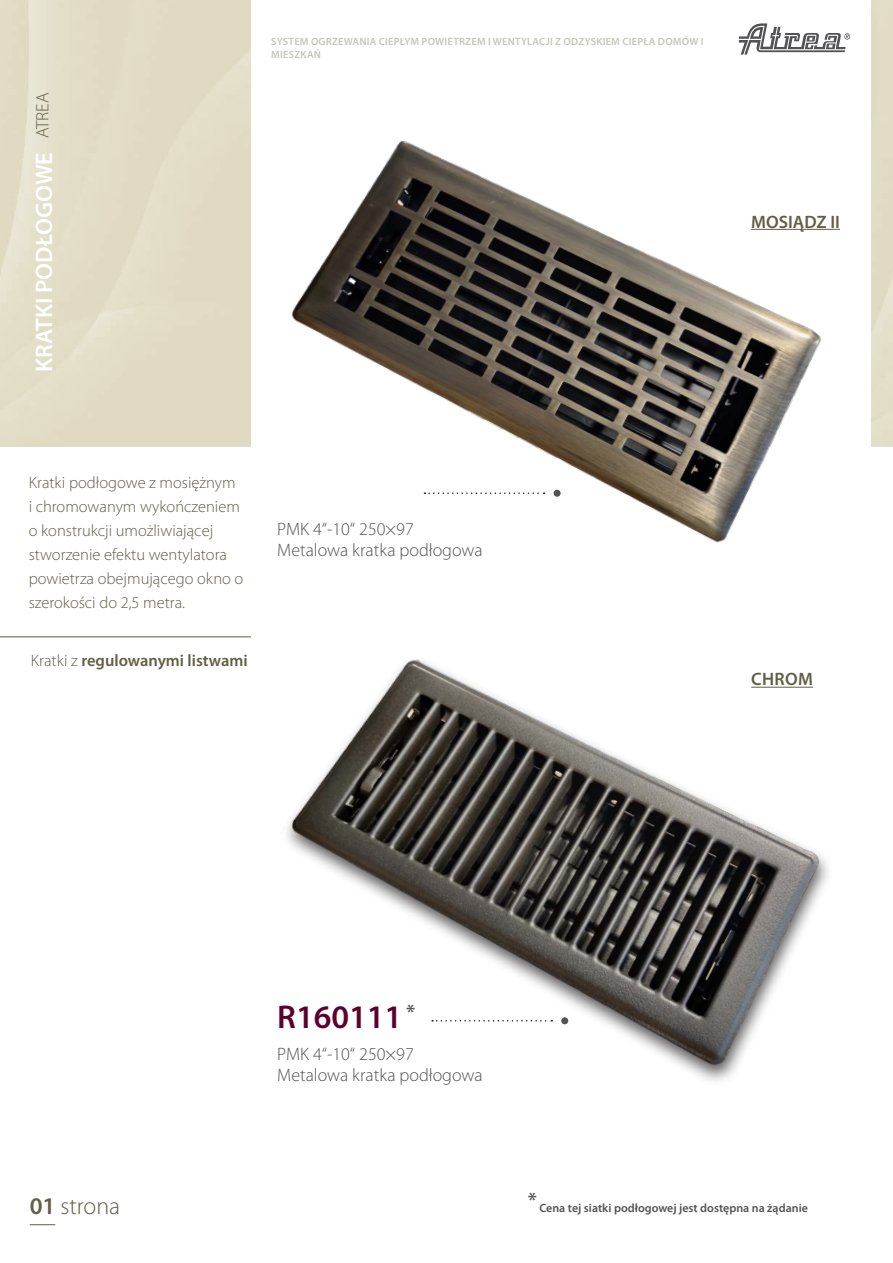
<style>
.page{position:relative;width:893px;height:1263px;background:#fff}
.page>*{position:absolute;margin:0;border:0;box-sizing:border-box;transform-origin:0 0}
.t1{font:600 33px "Myriad Pro";color:#5d002f}
.t2{font:600 24px "Myriad Pro";color:#fff}
.t3{font:300 24px "Myriad Pro";color:#615f44}
.t4{font:300 18px "Myriad Pro";color:#535355}
.t5{font:600 18px "Myriad Pro";color:#615f44}
.t6{font:300 18px "Myriad Pro";color:#615f44}
.t7{font:300 16.5px/24px "Myriad Pro";color:#615f44}
.t8{font:600 16.5px "Myriad Pro";color:#615f44}
.t9{font:600 12px "Myriad Pro";color:#535355}
.t10{font:600 10.5px/12.6px "Myriad Pro";letter-spacing:.02em;color:#c7c7b6}
.s1{font-weight:300}
.s2{font-weight:600}
</style>
<div class="page">
<svg style="left:30px;top:1224px;width:25px;height:1px"></svg>
<hr style="left:751px;top:229px;width:89px;height:1px;background:#615f44">
<svg style="left:739px;top:23px;width:111px;height:32px"></svg>
<hr style="left:0;top:637px;width:251px;height:1px;background:#615f44">
<img style="left:291px;top:140px;width:547px;height:403px">
<img style="left:281px;top:659px;width:547px;height:416px">
<p class="t6" style="left:33px;top:138px;width:47px;rotate:-90deg">ATREA</p>
<p class="t2" style="left:31px;top:372px;width:221px;rotate:-90deg">KRATKI PODŁOGOWE</p>
<p class="t10" style="left:271px;top:35px;width:434px">SYSTEM OGRZEWANIA CIEPŁYM POWIETRZEM I WENTYLACJI Z ODZYSKIEM CIEPŁA DOMÓW I<br>MIESZKAŃ</p>
<p class="t7" style="left:29px;top:471px;width:216px">Kratki podłogowe z mosiężnym<br>i chromowanym wykończeniem o konstrukcji umożliwiającej stworzenie efektu wentylatora powietrza obejmującego okno o szerokości do 2,5 metra.</p>
<p class="t8" style="left:31px;top:651px;width:218px"><span class="s1">Kratki z</span> regulowanymi listwami</p>
<p class="t4" style="left:277px;top:519px;width:138px">PMK 4“-10“ 250×97</p>
<p class="t4" style="left:277px;top:540px;width:207px">Metalowa kratka podłogowa</p>
<p class="t5" style="left:751px;top:212px;width:90px">MOSIĄDZ II</p>
<p class="t5" style="left:751px;top:669px;width:63px">CHROM</p>
<p class="t3" style="left:30px;top:1192px;width:92px"><span class="s2">01</span> strona</p>
<p class="t1" style="left:277px;top:999px;width:140px">R160111 <sup>*</sup></p>
<p class="t4" style="left:277px;top:1044px;width:138px">PMK 4“-10“ 250×97</p>
<p class="t4" style="left:277px;top:1065px;width:207px">Metalowa kratka podłogowa</p>
<p class="t9" style="left:528px;top:1201px;width:282px"><sup>*</sup> Cena tej siatki podłogowej jest dostępna na żądanie</p>
</div>
